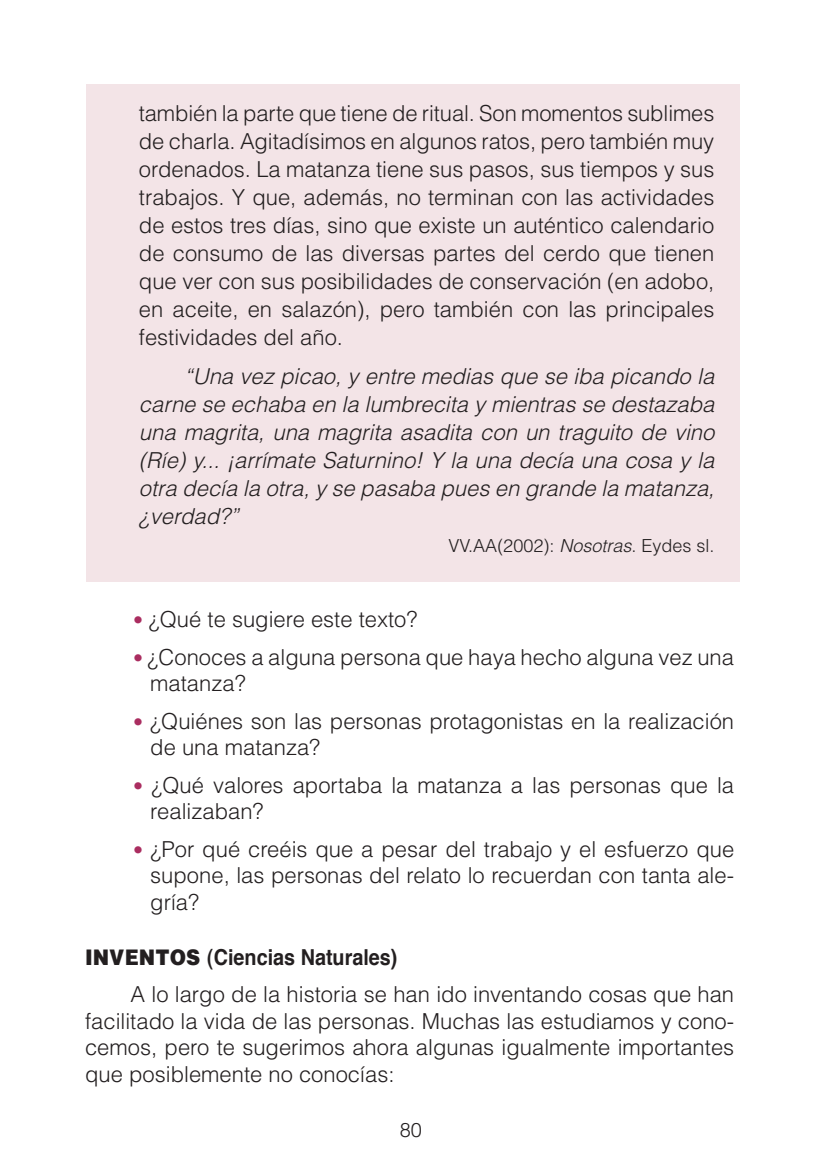
<style>
.page{position:relative;width:822px;height:1168px;background:#fff}
.page>*{position:absolute;margin:0;border:0;box-sizing:border-box;transform-origin:0 0}
.t1{font:300 22px/28px "Helvetica";color:#231f20}
.t2{font:italic 300 22px/28px "Helvetica";color:#231f20;text-align:justify}
.t3{font:300 20px "Helvetica";color:#231f20}
.t4{font:300 18px "Helvetica";color:#231f20}
.s1{font-style:italic}
.s2{font-size:20px;color:#aa2d60}
.s3{font-weight:900}
.s4{font-weight:700}
</style>
<div class="page">
<div style="left:86px;top:84px;width:653px;height:498px;background:#f3e4e7"></div>
<p class="t1" style="left:139px;top:98px;width:577px;text-align:justify">también la parte que tiene de ritual. Son momentos sublimes de charla. Agitadísimos en algunos ratos, pero también muy ordenados. La matanza tiene sus pasos, sus tiempos y sus trabajos. Y que, además, no terminan con las actividades de estos tres días, sino que existe un auténtico calendario de consumo de las diversas partes del cerdo que tienen que ver con sus posibilidades de conservación (en adobo, en aceite, en salazón), pero también con las principales festividades del año.</p>
<p class="t2" style="left:139px;top:361px;width:577px;text-indent:45px">“Una vez picao, y entre medias que se iba picando la carne se echaba en la lumbrecita y mientras se destazaba una magrita, una magrita asadita con un traguito de vino (Ríe) y... ¡arrímate Saturnino! Y la una decía una cosa y la otra decía la otra, y se pasaba pues en grande la matanza, ¿verdad?”</p>
<p class="t4" style="left:449px;top:534px;width:267px">VV.AA(2002): <span class="s1">Nosotras</span>. Eydes sl.</p>
<p class="t1" style="left:133px;top:604px;width:286px"><span class="s2">•</span> ¿Qué te sugiere este texto?</p>
<p class="t1" style="left:150px;top:643px;width:585px;line-height:26.4px;text-indent:-17px"><span class="s2">•</span> ¿Conoces a alguna persona que haya hecho alguna vez una matanza?</p>
<p class="t1" style="left:150px;top:707px;width:585px;line-height:26.4px;text-indent:-17px"><span class="s2">•</span> ¿Quiénes son las personas protagonistas en la realización de una matanza?</p>
<p class="t1" style="left:150px;top:771px;width:585px;line-height:26.4px;text-indent:-17px"><span class="s2">•</span> ¿Qué valores aportaba la matanza a las personas que la realizaban?</p>
<p class="t1" style="left:150px;top:835px;width:585px;line-height:26.4px;text-align:justify;text-indent:-17px"><span class="s2">•</span> ¿Por qué creéis que a pesar del trabajo y el esfuerzo que supone, las personas del relato lo recuerdan con tanta ale&shy;gría?</p>
<p class="t1" style="left:130px;top:937px;width:605px;line-height:37.6px;text-indent:-45px"><span class="s3">INVENTOS</span> <span class="s4">(Ciencias Naturales)<br></span>A lo largo de la historia se han ido inventando cosas que han</p>
<p class="t1" style="left:85px;top:1007px;width:651px;line-height:26.4px;text-align:justify">facilitado la vida de las personas. Muchas las estudiamos y cono&shy;cemos, pero te sugerimos ahora algunas igualmente importantes que posiblemente no conocías:</p>
<p class="t3" style="left:400px;top:1117px;width:24px">80</p>
</div>
